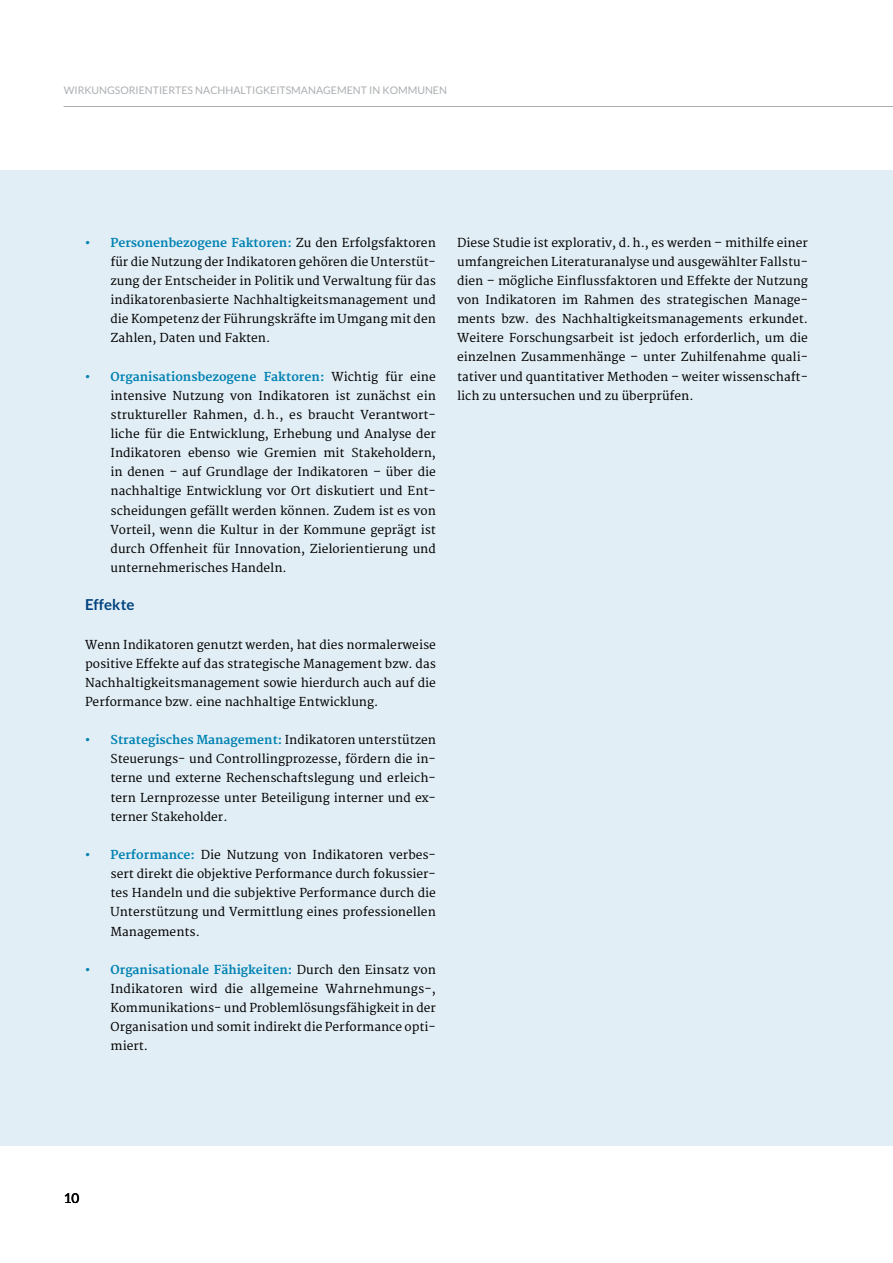
<style>
.page{position:relative;width:893px;height:1263px;background:#fff}
.page>*{position:absolute;margin:0;border:0;box-sizing:border-box;transform-origin:0 0}
.t1{font:700 15px "Lato";color:#004380}
.t2{font:13.5px "Lato";color:#000}
.t3{font:12px/19.2px "Merriweather";color:#000;text-align:justify}
.t4{font:10.5px "Lato";color:#acafb2}
.s1{font-weight:700;color:#0082b2}
</style>
<div class="page">
<hr style="left:64px;top:106px;width:829px;height:1px;background:#acafb2">
<div style="left:0;top:170px;width:893px;height:976px;background:#e2eef5"></div>
<p class="t4" style="left:64px;top:84px;width:385px">WIRKUNGSORIENTIERTES NACHHALTIGKEITSMANAGEMENT IN KOMMUNEN</p>
<p class="t3" style="left:111px;top:233px;width:327px;text-indent:-26px"><span class="s1">• Personenbezogene Faktoren:</span> Zu den Erfolgsfaktoren für die Nutzung der Indikatoren gehören die Unterstüt&shy;zung der Entscheider in Politik und Verwaltung für das indikatorenbasierte Nachhaltigkeitsmanagement und die Kompetenz der Führungskräfte im Umgang mit den Zahlen, Daten und Fakten.</p>
<p class="t3" style="left:111px;top:367px;width:327px;text-indent:-26px"><span class="s1">• Organisationsbezogene Faktoren:</span> Wichtig für eine intensive Nutzung von Indikatoren ist zunächst ein struktureller Rahmen, d. h., es braucht Verantwort&shy;liche für die Entwicklung, Erhebung und Analyse der Indikatoren ebenso wie Gremien mit Stakeholdern, in denen – auf Grundlage der Indikatoren – über die nachhaltige Entwicklung vor Ort diskutiert und Ent&shy;scheidungen gefällt werden können. Zudem ist es von Vorteil, wenn die Kultur in der Kommune geprägt ist durch Offenheit für Innovation, Zielorientierung und unternehmerisches Handeln.</p>
<p class="t1" style="left:85px;top:596px;width:51px">Effekte</p>
<p class="t3" style="left:85px;top:635px;width:352px">Wenn Indikatoren genutzt werden, hat dies normalerweise positive Effekte auf das strategische Management bzw. das Nachhaltigkeitsmanagement sowie hierdurch auch auf die Performance bzw. eine nachhaltige Entwicklung.</p>
<p class="t3" style="left:111px;top:731px;width:327px;text-indent:-26px"><span class="s1">• Strategisches Management:</span> Indikatoren unterstützen Steuerungs- und Controllingprozesse, fördern die in&shy;terne und externe Rechenschaftslegung und erleich&shy;tern Lernprozesse unter Beteiligung interner und ex&shy;terner Stakeholder.</p>
<p class="t3" style="left:111px;top:846px;width:327px;text-indent:-26px"><span class="s1">• Performance:</span> Die Nutzung von Indikatoren verbes&shy;sert direkt die objektive Performance durch fokussier&shy;tes Handeln und die subjektive Performance durch die Unterstützung und Vermittlung eines professionellen Managements.</p>
<p class="t3" style="left:111px;top:960px;width:327px;text-indent:-26px"><span class="s1">• Organisationale Fähigkeiten:</span> Durch den Einsatz von Indikatoren wird die allgemeine Wahrnehmungs-, Kommunikations- und Problemlösungsfähigkeit in der Organisation und somit indirekt die Performance opti&shy;miert.</p>
<p class="t3" style="left:457px;top:233px;width:352px">Diese Studie ist explorativ, d. h., es werden – mithilfe einer umfangreichen Literaturanalyse und ausgewählter Fallstu&shy;dien – mögliche Einflussfaktoren und Effekte der Nutzung von Indikatoren im Rahmen des strategischen Manage&shy;ments bzw. des Nachhaltigkeitsmanagements erkundet.<br>Weitere Forschungsarbeit ist jedoch erforderlich, um die einzelnen Zusammenhänge – unter Zuhilfenahme quali&shy;tativer und quantitativer Methoden – weiter wissenschaft&shy;lich zu untersuchen und zu überprüfen.</p>
<p class="t2" style="left:64px;top:1191px;width:17px">10</p>
</div>
